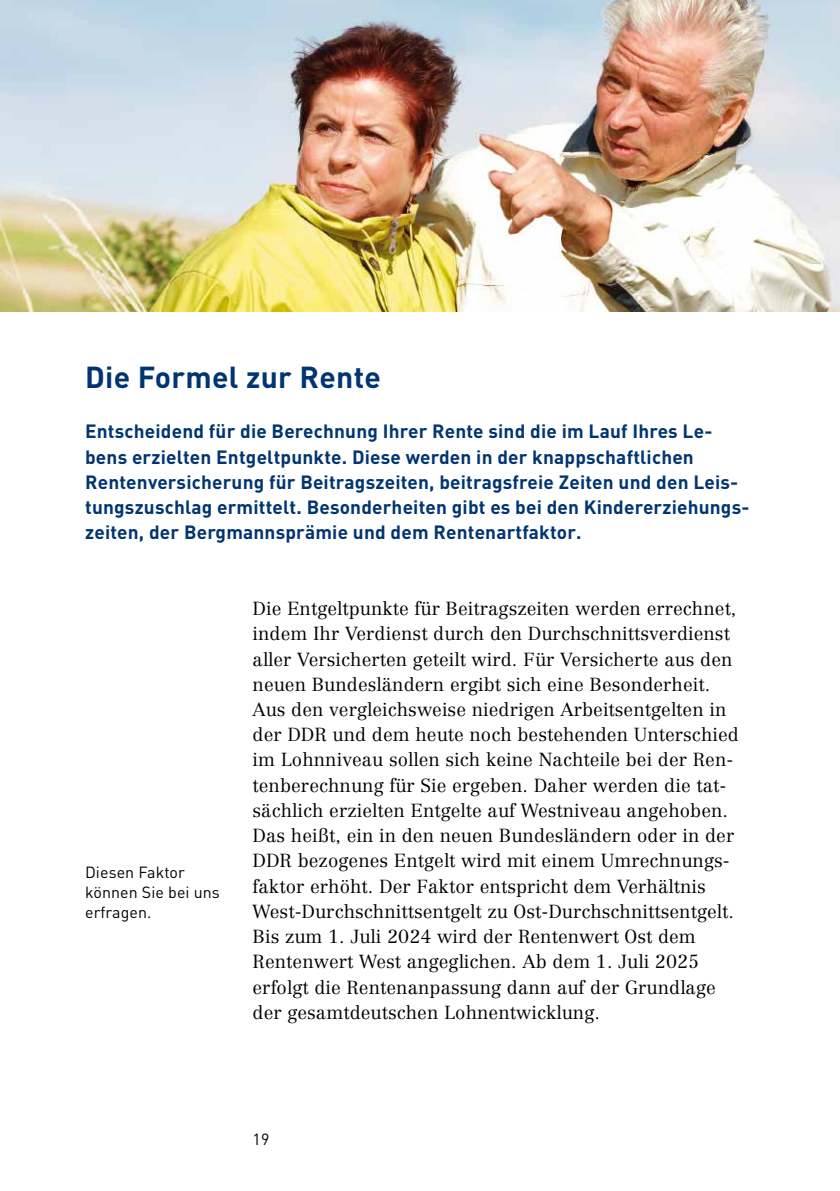
<style>
.page{position:relative;width:840px;height:1191px;background:#fff}
.page>*{position:absolute;margin:0;border:0;box-sizing:border-box;transform-origin:0 0}
.t1{font:700 30px "DIN";letter-spacing:.01em;color:#003472}
.t2{font:700 19px/25.2px "DIN";letter-spacing:.01em;color:#003472}
.t3{font:300 18.6px/25.2px "Centennial LT Pro";letter-spacing:.005em;color:#000}
.t4{font:16px/20.2px "DIN";letter-spacing:.005em;color:#000}
</style>
<div class="page">
<img style="left:0;top:0;width:839px;height:312px">
<h2 class="t1" style="left:85px;top:357px;width:297px">Die Formel zur Rente</h2>
<p class="t2" style="left:85px;top:418px;width:665px">Entscheidend für die Berechnung Ihrer Rente sind die im Lauf Ihres Le&shy;bens erzielten Entgeltpunkte. Diese werden in der knappschaftlichen Rentenversicherung für Beitragszeiten, beitragsfreie Zeiten und den Leis&shy;tungszuschlag ermittelt. Besonderheiten gibt es bei den Kindererziehungs&shy;zeiten, der Bergmannsprämie und dem Rentenartfaktor.</p>
<p class="t4" style="left:85px;top:861px;width:136px">Diesen Faktor können Sie bei uns erfragen.</p>
<p class="t3" style="left:252px;top:596px;width:487px">Die Entgeltpunkte für Beitragszeiten werden errechnet, indem Ihr Verdienst durch den Durchschnittsverdienst aller Versicherten geteilt wird. Für Versicherte aus den neuen Bundesländern ergibt sich eine Besonderheit.<br>Aus den vergleichsweise niedrigen Arbeitsentgelten in der DDR und dem heute noch bestehenden Unterschied im Lohnniveau sollen sich keine Nachteile bei der Ren&shy;tenberechnung für Sie ergeben. Daher werden die tat&shy;sächlich erzielten Entgelte auf Westniveau angehoben.<br>Das heißt, ein in den neuen Bundesländern oder in der DDR bezogenes Entgelt wird mit einem Umrechnungs&shy;faktor erhöht. Der Faktor entspricht dem Verhältnis West-Durchschnittsentgelt zu Ost-Durchschnittsentgelt.<br>Bis zum 1. Juli 2024 wird der Rentenwert Ost dem Rentenwert West angeglichen. Ab dem 1. Juli 2025 erfolgt die Rentenanpassung dann auf der Grundlage der gesamtdeutschen Lohnentwicklung.</p>
<p class="t4" style="left:252px;top:1128px;width:18px">19</p>
</div>
